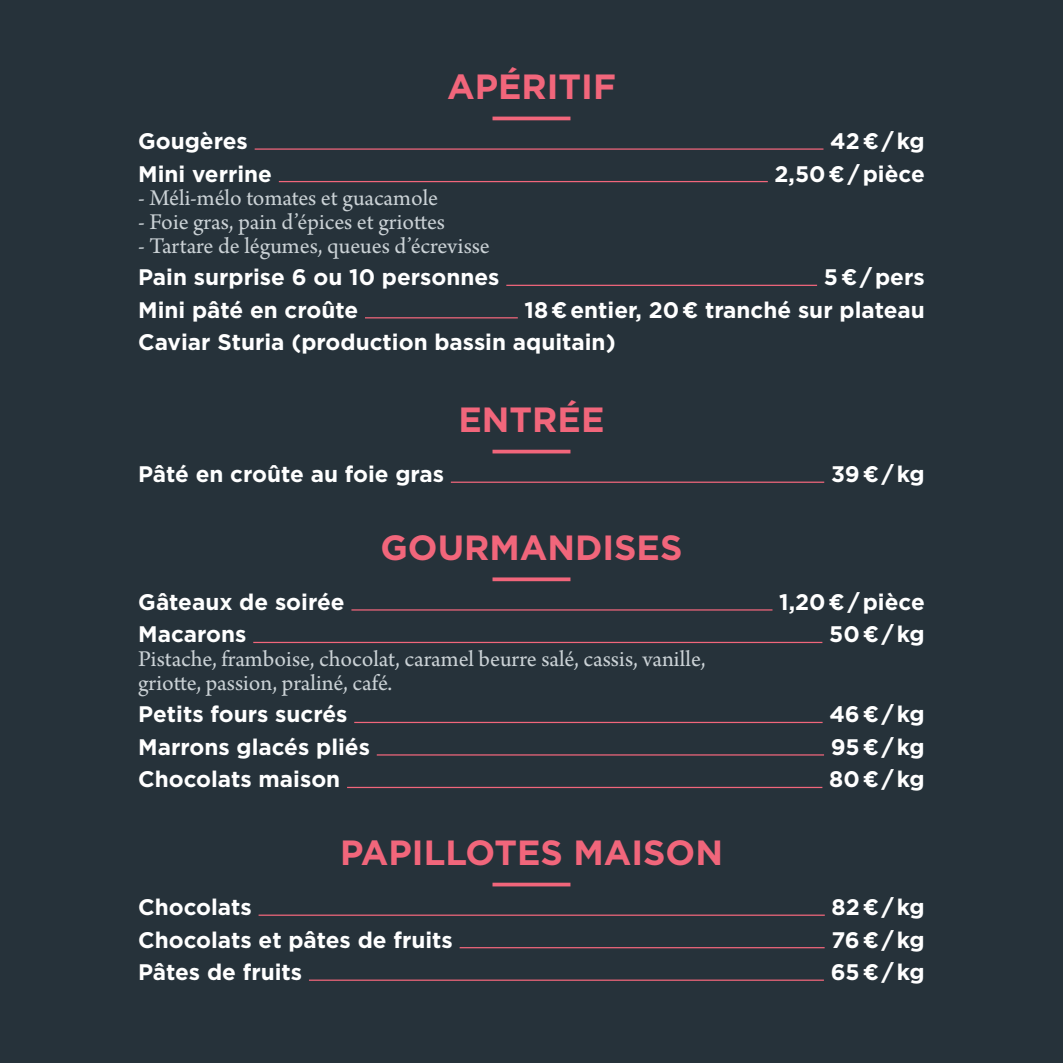
<style>
.page{position:relative;width:1063px;height:1063px;background:#26323a}
.page>*{position:absolute;margin:0;border:0;box-sizing:border-box;transform-origin:0 0}
.t1{font:700 35px "Gotham";color:#f1667b}
.t2{font:23.75px/23.8px "Arno Pro";color:#cbd2d6}
.t3{font:700 22.5px/32.5px "Gotham";color:#fff}
</style>
<div class="page">
<hr style="left:493px;top:117px;width:77px;height:3px;background:#f1667b">
<hr style="left:255px;top:148px;width:568px;height:2px;background:#f1667b">
<hr style="left:279px;top:181px;width:489px;height:1px;background:#f1667b">
<hr style="left:506px;top:285px;width:311px;height:1px;background:#f1667b">
<hr style="left:365px;top:317px;width:153px;height:1px;background:#f1667b">
<hr style="left:493px;top:450px;width:77px;height:3px;background:#f1667b">
<hr style="left:451px;top:482px;width:373px;height:1px;background:#f1667b">
<svg style="left:493px;top:577px;width:77px;height:4px"></svg>
<hr style="left:351px;top:609px;width:422px;height:2px;background:#f1667b">
<hr style="left:253px;top:642px;width:569px;height:1px;background:#f1667b">
<hr style="left:354px;top:722px;width:469px;height:1px;background:#f1667b">
<hr style="left:377px;top:754px;width:447px;height:2px;background:#f1667b">
<hr style="left:347px;top:787px;width:475px;height:1px;background:#f1667b">
<hr style="left:493px;top:883px;width:77px;height:3px;background:#f1667b">
<hr style="left:259px;top:915px;width:566px;height:1px;background:#f1667b">
<hr style="left:460px;top:947px;width:365px;height:1px;background:#f1667b">
<hr style="left:309px;top:980px;width:515px;height:1px;background:#f1667b">
<h1 class="t1" style="left:447px;top:63px;width:170px">APÉRITIF</h1>
<p class="t3" style="left:138px;top:125px;width:111px">Gougères</p>
<p class="t3" style="left:830px;top:125px;width:96px">42 € / kg</p>
<p class="t3" style="left:138px;top:157px;width:135px">Mini verrine</p>
<p class="t3" style="left:775px;top:157px;width:152px">2,50 € / pièce</p>
<p class="t2" style="left:138px;top:188px;width:301px">- Méli-mélo tomates et guacamole</p>
<p class="t2" style="left:138px;top:211px;width:308px">- Foie gras, pain d’épices et griottes</p>
<p class="t2" style="left:138px;top:235px;width:353px">- Tartare de légumes, queues d’écrevisse</p>
<p class="t3" style="left:138px;top:261px;width:363px">Pain surprise 6 ou 10 personnes</p>
<p class="t3" style="left:824px;top:261px;width:102px">5 € / pers</p>
<p class="t3" style="left:138px;top:293px;width:222px">Mini pâté en croûte</p>
<p class="t3" style="left:138px;top:293px;width:788px;text-indent:386px">18 € entier, 20 € tranché sur plateau<br>Caviar Sturia (production bassin aquitain)</p>
<h1 class="t1" style="left:459px;top:396px;width:147px">ENTRÉE</h1>
<p class="t3" style="left:138px;top:458px;width:307px">Pâté en croûte au foie gras</p>
<p class="t3" style="left:831px;top:458px;width:95px">39 € / kg</p>
<h1 class="t1" style="left:380px;top:524px;width:304px">GOURMANDISES</h1>
<p class="t3" style="left:138px;top:586px;width:208px">Gâteaux de soirée</p>
<p class="t3" style="left:779px;top:586px;width:147px">1,20 € / pièce</p>
<p class="t3" style="left:138px;top:618px;width:110px">Macarons</p>
<p class="t3" style="left:829px;top:618px;width:97px">50 € / kg</p>
<p class="t2" style="left:138px;top:648px;width:569px">Pistache, framboise, chocolat, caramel beurre salé, cassis, vanille, griotte, passion, praliné, café.</p>
<p class="t3" style="left:138px;top:698px;width:211px">Petits fours sucrés</p>
<p class="t3" style="left:829px;top:698px;width:97px">46 € / kg</p>
<p class="t3" style="left:138px;top:731px;width:233px">Marrons glacés pliés</p>
<p class="t3" style="left:831px;top:731px;width:96px">95 € / kg</p>
<p class="t3" style="left:138px;top:763px;width:204px">Chocolats maison</p>
<p class="t3" style="left:829px;top:763px;width:97px">80 € / kg</p>
<h1 class="t1" style="left:340px;top:829px;width:384px">PAPILLOTES MAISON</h1>
<p class="t3" style="left:138px;top:891px;width:115px">Chocolats</p>
<p class="t3" style="left:832px;top:891px;width:95px">82 € / kg</p>
<p class="t3" style="left:138px;top:923px;width:316px">Chocolats et pâtes de fruits</p>
<p class="t3" style="left:831px;top:923px;width:95px">76 € / kg</p>
<p class="t3" style="left:138px;top:956px;width:166px">Pâtes de fruits</p>
<p class="t3" style="left:831px;top:956px;width:96px">65 € / kg</p>
</div>
